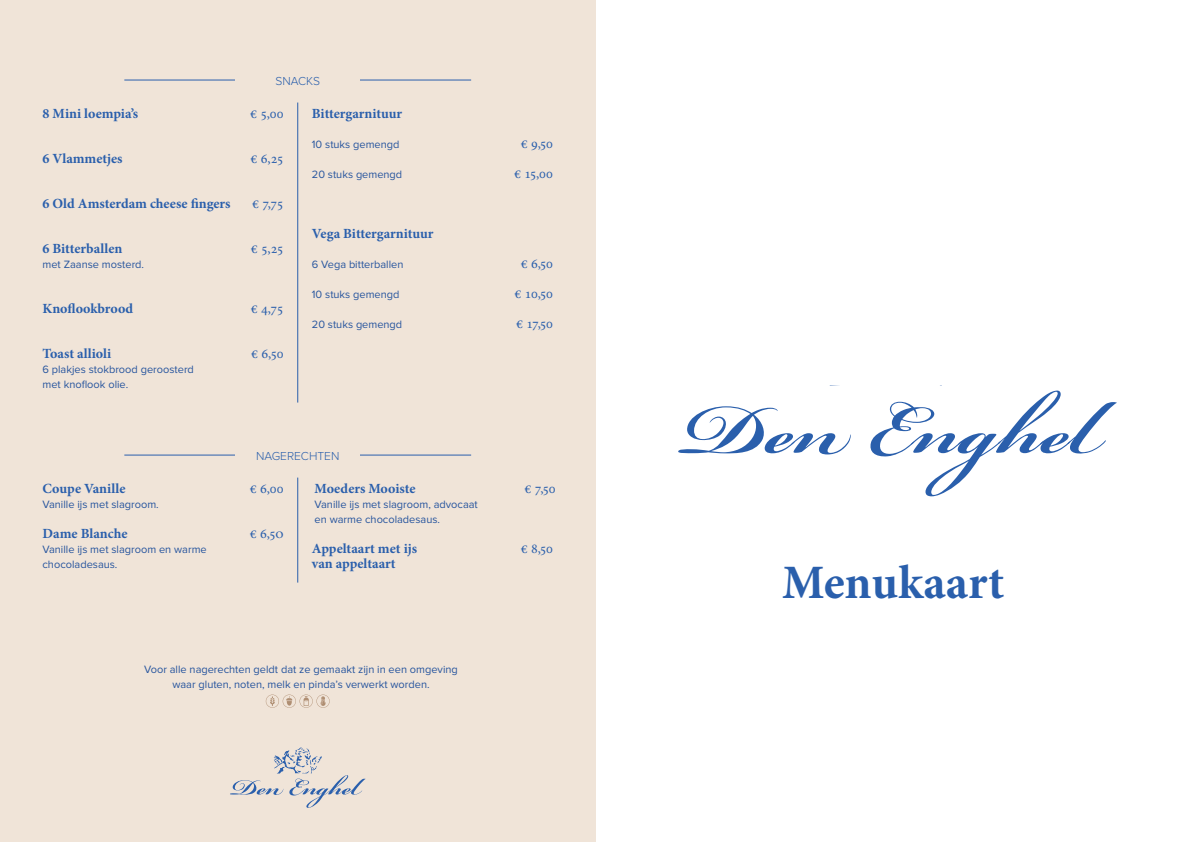
<style>
.page{position:relative;width:1191px;height:842px;background:#fff}
.page>*{position:absolute;margin:0;border:0;box-sizing:border-box;transform-origin:0 0}
.t1{font:700 48px "Minion Pro";color:#2a5fac}
.t2{font:700 14px/15px "Minion Pro";color:#2a5fac}
.t3{font:14px/30px "Minion Pro";letter-spacing:-.035em;color:#2a5fac;text-align:center}
.t4{font:300 12px "Proxima Nova";color:#2a5fac}
.t5{font:11px/15px "Proxima Nova";color:#27559e}
</style>
<div class="page">
<div style="left:0;top:0;width:595px;height:842px;background:#f0e4d8"></div>
<svg style="left:230px;top:748px;width:135px;height:60px"></svg>
<svg style="left:266px;top:694px;width:64px;height:14px"></svg>
<svg style="left:678px;top:406px;width:172px;height:48px"></svg>
<svg style="left:870px;top:390px;width:246px;height:106px"></svg>
<hr style="left:124px;top:80px;width:347px;height:1px;background:#2a5fac">
<div style="left:235px;top:73px;width:125px;height:15px;background:#f0e4d8"></div>
<hr style="left:124px;top:455px;width:347px;height:1px;background:#2a5fac">
<div style="left:235px;top:448px;width:125px;height:15px;background:#f0e4d8"></div>
<hr style="left:297px;top:103px;width:1px;height:300px;background:#2a5fac">
<hr style="left:297px;top:478px;width:1px;height:105px;background:#2a5fac">
<p class="t4" style="left:275px;top:72px;width:46px">SNACKS</p>
<p class="t2" style="left:43px;top:105px;width:97px">8 Mini loempia’s</p>
<p class="t3" style="left:250px;top:98px;width:35px">€ 5,00</p>
<p class="t2" style="left:312px;top:105px;width:92px">Bittergarnituur</p>
<p class="t2" style="left:43px;top:150px;width:82px">6 Vlammetjes</p>
<p class="t3" style="left:251px;top:143px;width:34px">€ 6,25</p>
<p class="t2" style="left:43px;top:195px;width:190px">6 Old Amsterdam cheese fingers</p>
<p class="t3" style="left:252px;top:188px;width:33px">€ 7,75</p>
<p class="t5" style="left:312px;top:137px;width:89px">10 stuks gemengd</p>
<p class="t5" style="left:312px;top:167px;width:92px">20 stuks gemengd</p>
<p class="t3" style="left:514px;top:128px;width:40px">€ 9,50 € 15,00</p>
<p class="t2" style="left:43px;top:240px;width:81px">6 Bitterballen</p>
<p class="t5" style="left:43px;top:257px;width:103px">met Zaanse mosterd.</p>
<p class="t3" style="left:251px;top:233px;width:34px">€ 5,25</p>
<p class="t2" style="left:43px;top:300px;width:92px">Knoflookbrood</p>
<p class="t3" style="left:251px;top:293px;width:34px">€ 4,75</p>
<p class="t2" style="left:43px;top:345px;width:70px">Toast allioli</p>
<p class="t5" style="left:43px;top:362px;width:153px">6 plakjes stokbrood geroosterd met knoflook olie.</p>
<p class="t3" style="left:252px;top:338px;width:33px">€ 6,50</p>
<p class="t2" style="left:312px;top:225px;width:123px">Vega Bittergarnituur</p>
<p class="t5" style="left:312px;top:257px;width:93px">6 Vega bitterballen</p>
<p class="t3" style="left:521px;top:248px;width:33px">€ 6,50</p>
<p class="t5" style="left:312px;top:287px;width:89px">10 stuks gemengd</p>
<p class="t3" style="left:515px;top:278px;width:39px">€ 10,50</p>
<p class="t5" style="left:312px;top:317px;width:92px">20 stuks gemengd</p>
<p class="t3" style="left:516px;top:308px;width:38px">€ 17,50</p>
<p class="t2" style="left:43px;top:480px;width:85px">Coupe Vanille</p>
<p class="t5" style="left:43px;top:497px;width:118px">Vanille ijs met slagroom.</p>
<p class="t2" style="left:43px;top:525px;width:86px">Dame Blanche</p>
<p class="t5" style="left:43px;top:542px;width:166px">Vanille ijs met slagroom en warme chocoladesaus.</p>
<p class="t4" style="left:256px;top:447px;width:85px">NAGERECHTEN</p>
<p class="t3" style="left:250px;top:473px;width:35px">€ 6,00</p>
<p class="t3" style="left:250px;top:518px;width:35px">€ 6,5o</p>
<p class="t2" style="left:315px;top:480px;width:102px">Moeders Mooiste</p>
<p class="t5" style="left:315px;top:497px;width:165px">Vanille ijs met slagroom, advocaat en warme chocoladesaus.</p>
<p class="t3" style="left:525px;top:473px;width:32px">€ 7,50</p>
<p class="t2" style="left:312px;top:540px;width:107px">Appeltaart met ijs van appeltaart</p>
<p class="t3" style="left:521px;top:533px;width:33px">€ 8,50</p>
<p class="t5" style="left:144px;top:662px;width:315px;text-align:center">Voor alle nagerechten geldt dat ze gemaakt zijn in een omgeving waar gluten, noten, melk en pinda’s verwerkt worden.</p>
<h1 class="t1" style="left:782px;top:548px;width:224px">Menukaart</h1>
</div>
